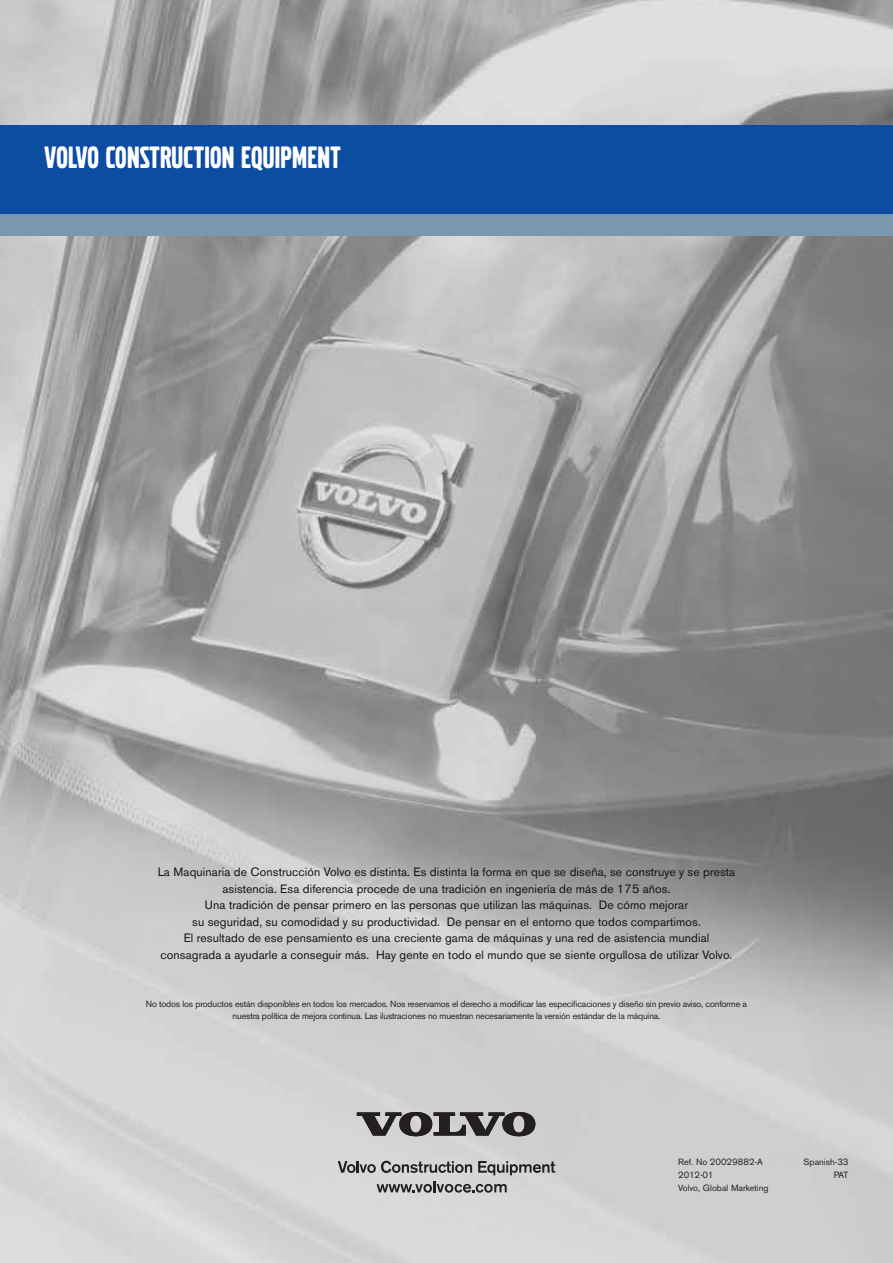
<style>
.page{position:relative;width:893px;height:1263px;background:#fff}
.page>*{position:absolute;margin:0;border:0;box-sizing:border-box;transform-origin:0 0}
.t1{font:32.25px "Volvo Broad Pro";letter-spacing:.01em;color:#fff}
.t2{font:12px/16.5px "Volvo Sans Pro";letter-spacing:.01em;color:#101219;text-align:center}
.t3{font:9px/12px "Volvo Sans Pro";letter-spacing:-.015em;color:#231f20;text-align:center}
</style>
<div class="page">
<img style="left:0;top:0;width:893px;height:1263px">
<svg style="left:357px;top:1112px;width:178px;height:24px;background:#6c6a6a"></svg>
<svg style="left:338px;top:1161px;width:134px;height:12px;background:#918f90"></svg>
<svg style="left:478px;top:1161px;width:77px;height:14px"></svg>
<svg style="left:377px;top:1181px;width:130px;height:12px;background:#959494"></svg>
<div style="left:0;top:125px;width:893px;height:90px;background:#0d4da1"></div>
<div style="left:0;top:215px;width:893px;height:21px;background:#7997af"></div>
<h1 class="t1" style="left:45px;top:142px;width:297px">VOLVO CONSTRUCTION EQUIPMENT</h1>
<p class="t2" style="left:158px;top:864px;width:579px">La Maquinaria de Construcción Volvo es distinta. Es distinta la forma en que se diseña, se construye y se presta asistencia. Esa diferencia procede de una tradición en ingeniería de más de 175 años.<br>Una tradición de pensar primero en las personas que utilizan las máquinas. De cómo mejorar<br>su seguridad, su comodidad y su productividad. De pensar en el entorno que todos compartimos.<br>El resultado de ese pensamiento es una creciente gama de máquinas y una red de asistencia mundial consagrada a ayudarle a conseguir más. Hay gente en todo el mundo que se siente orgullosa de utilizar Volvo.</p>
<p class="t3" style="left:146px;top:998px;width:602px">No todos los productos están disponibles en todos los mercados. Nos reservamos el derecho a modificar las especificaciones y diseño sin previo aviso, conforme a nuestra política de mejora continua. Las ilustraciones no muestran necesariamente la versión estándar de la máquina.</p>
<p class="t3" style="left:678px;top:1156px;width:86px">Ref. No 20029882-A</p>
<p class="t3" style="left:804px;top:1156px;width:46px">Spanish-33</p>
<p class="t3" style="left:678px;top:1169px;width:37px">2012-01</p>
<p class="t3" style="left:834px;top:1169px;width:16px">PAT</p>
<p class="t3" style="left:678px;top:1182px;width:92px">Volvo, Global Marketing</p>
</div>
